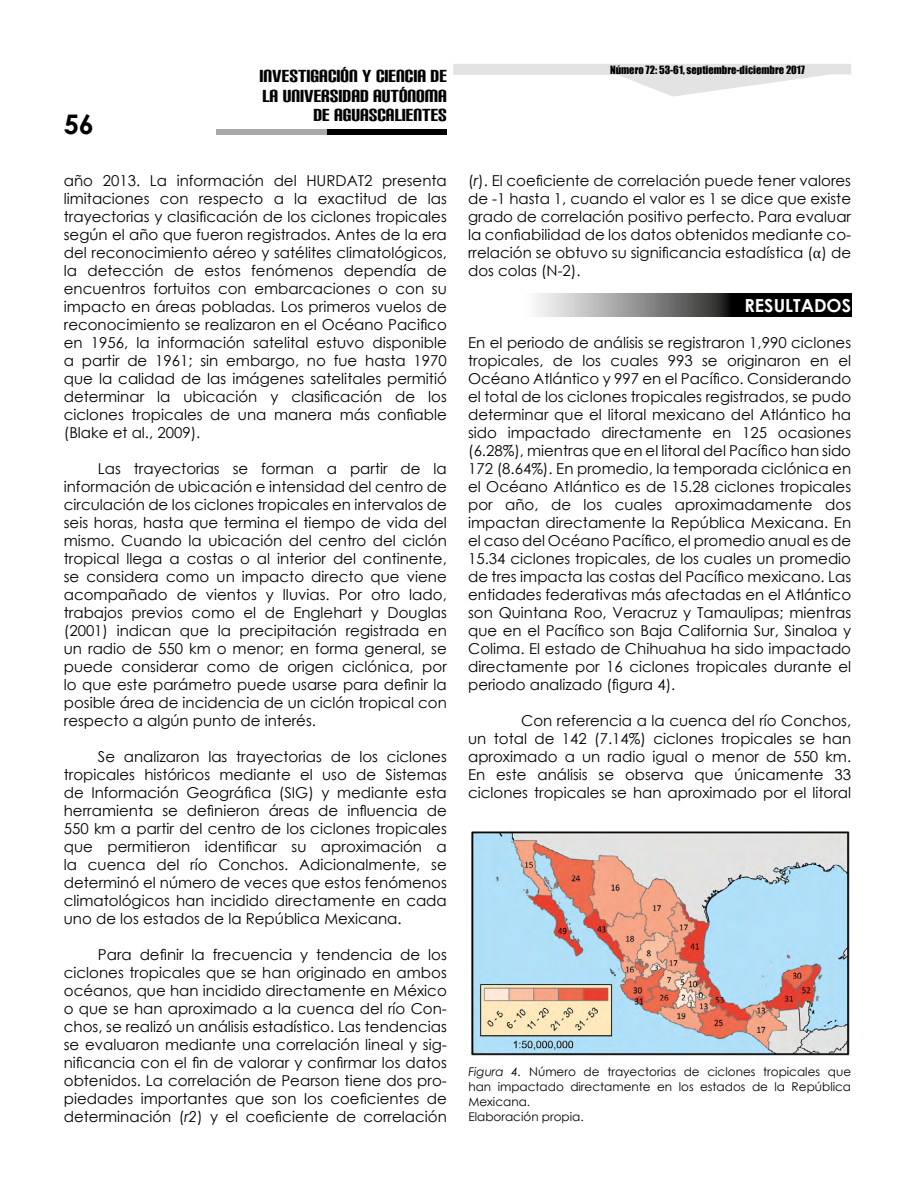
<style>
.page{position:relative;width:915px;height:1191px;background:#fff}
.page>*{position:absolute;margin:0;border:0;box-sizing:border-box;transform-origin:0 0}
.t1{font:700 27px "Century Gothic";color:#000}
.t2{font:21px/19.5px "Carbon Block";color:#000;text-align:right}
.t3{font:700 18px "Century Gothic";color:#fff}
.t4{font:15px/18px "Century Gothic";color:#000;text-align:justify}
.t5{font:12px/15px "Century Gothic";color:#000}
.t6{font:10.5px "Impact";color:#000}
.s1{font-style:italic}
.s2{font-family:"Cambria Math"}
</style>
<div class="page">
<svg style="left:453px;top:64px;width:397px;height:33px"></svg>
<div style="left:216px;top:129px;width:214px;height:6px;background:#a8a8a7"></div>
<div style="left:327px;top:129px;width:119px;height:6px;background:#000"></div>
<svg style="left:536px;top:294px;width:314px;height:22px;background:#5a5a5a"></svg>
<img style="left:471px;top:831px;width:379px;height:225px">
<h2 class="t2" style="left:259px;top:67px;width:189px">INVESTIGACIÓN Y CIENCIA DE<br>LA UNIVERSIDAD AUTÓNOMA<br>DE AGUASCALIENTES</h2>
<p class="t6" style="left:609px;top:63px;width:196px">Número 72: 53-61, septiembre-diciembre 2017</p>
<h1 class="t1" style="left:64px;top:107px;width:32px">56</h1>
<p class="t4" style="left:64px;top:171px;width:384px">año 2013. La información del HURDAT2 presenta limitaciones con respecto a la exactitud de las trayectorias y clasificación de los ciclones tropicales según el año que fueron registrados. Antes de la era del reconocimiento aéreo y satélites climatológicos, la detección de estos fenómenos dependía de encuentros fortuitos con embarcaciones o con su impacto en áreas pobladas. Los primeros vuelos de reconocimiento se realizaron en el Océano Pacifico en 1956, la información satelital estuvo disponible a partir de 1961; sin embargo, no fue hasta 1970 que la calidad de las imágenes satelitales permitió determinar la ubicación y clasificación de los ciclones tropicales de una manera más confiable (Blake et al., 2009).</p>
<p class="t4" style="left:64px;top:459px;width:384px;text-indent:34px">Las trayectorias se forman a partir de la información de ubicación e intensidad del centro de circulación de los ciclones tropicales en intervalos de seis horas, hasta que termina el tiempo de vida del mismo. Cuando la ubicación del centro del ciclón tropical llega a costas o al interior del continente, se considera como un impacto directo que viene acompañado de vientos y lluvias. Por otro lado, trabajos previos como el de Englehart y Douglas (2001) indican que la precipitación registrada en un radio de 550 km o menor; en forma general, se puede considerar como de origen ciclónica, por lo que este parámetro puede usarse para definir la posible área de incidencia de un ciclón tropical con respecto a algún punto de interés.</p>
<p class="t4" style="left:64px;top:747px;width:384px;text-indent:34px">Se analizaron las trayectorias de los ciclones tropicales históricos mediante el uso de Sistemas de Información Geográfica (SIG) y mediante esta herramienta se definieron áreas de influencia de 550 km a partir del centro de los ciclones tropicales que permitieron identificar su aproximación a la cuenca del río Conchos. Adicionalmente, se determinó el número de veces que estos fenómenos climatológicos han incidido directamente en cada uno de los estados de la República Mexicana.</p>
<p class="t4" style="left:64px;top:945px;width:384px;text-indent:34px">Para definir la frecuencia y tendencia de los ciclones tropicales que se han originado en ambos océanos, que han incidido directamente en México o que se han aproximado a la cuenca del río Con&shy;chos, se realizó un análisis estadístico. Las tendencias se evaluaron mediante una correlación lineal y sig&shy;nificancia con el fin de valorar y confirmar los datos obtenidos. La correlación de Pearson tiene dos pro&shy;piedades importantes que son los coeficientes de determinación (<span class="s1">r2</span>) y el coeficiente de correlación</p>
<p class="t4" style="left:468px;top:171px;width:384px">(<span class="s1">r</span>). El coeficiente de correlación puede tener valores de -1 hasta 1, cuando el valor es 1 se dice que existe grado de correlación positivo perfecto. Para evaluar la confiabilidad de los datos obtenidos mediante co&shy;rrelación se obtuvo su significancia estadística (<span class="s2">α</span>) de dos colas (N-2).</p>
<p class="t3" style="left:744px;top:294px;width:108px">RESULTADOS</p>
<p class="t4" style="left:468px;top:333px;width:384px">En el periodo de análisis se registraron 1,990 ciclones tropicales, de los cuales 993 se originaron en el Océano Atlántico y 997 en el Pacífico. Considerando el total de los ciclones tropicales registrados, se pudo determinar que el litoral mexicano del Atlántico ha sido impactado directamente en 125 ocasiones (6.28%), mientras que en el litoral del Pacífico han sido 172 (8.64%). En promedio, la temporada ciclónica en el Océano Atlántico es de 15.28 ciclones tropicales por año, de los cuales aproximadamente dos impactan directamente la República Mexicana. En el caso del Océano Pacífico, el promedio anual es de 15.34 ciclones tropicales, de los cuales un promedio de tres impacta las costas del Pacífico mexicano. Las entidades federativas más afectadas en el Atlántico son Quintana Roo, Veracruz y Tamaulipas; mientras que en el Pacífico son Baja California Sur, Sinaloa y Colima. El estado de Chihuahua ha sido impactado directamente por 16 ciclones tropicales durante el periodo analizado (figura 4).</p>
<p class="t4" style="left:468px;top:711px;width:384px;text-indent:53px">Con referencia a la cuenca del río Conchos, un total de 142 (7.14%) ciclones tropicales se han aproximado a un radio igual o menor de 550 km.<br>En este análisis se observa que únicamente 33 ciclones tropicales se han aproximado por el litoral</p>
<p class="t5" style="left:468px;top:1063px;width:384px"><span class="s1">Figura 4.</span> Número de trayectorias de ciclones tropicales que han impactado directamente en los estados de la República Mexicana.<br>Elaboración propia.</p>
</div>
